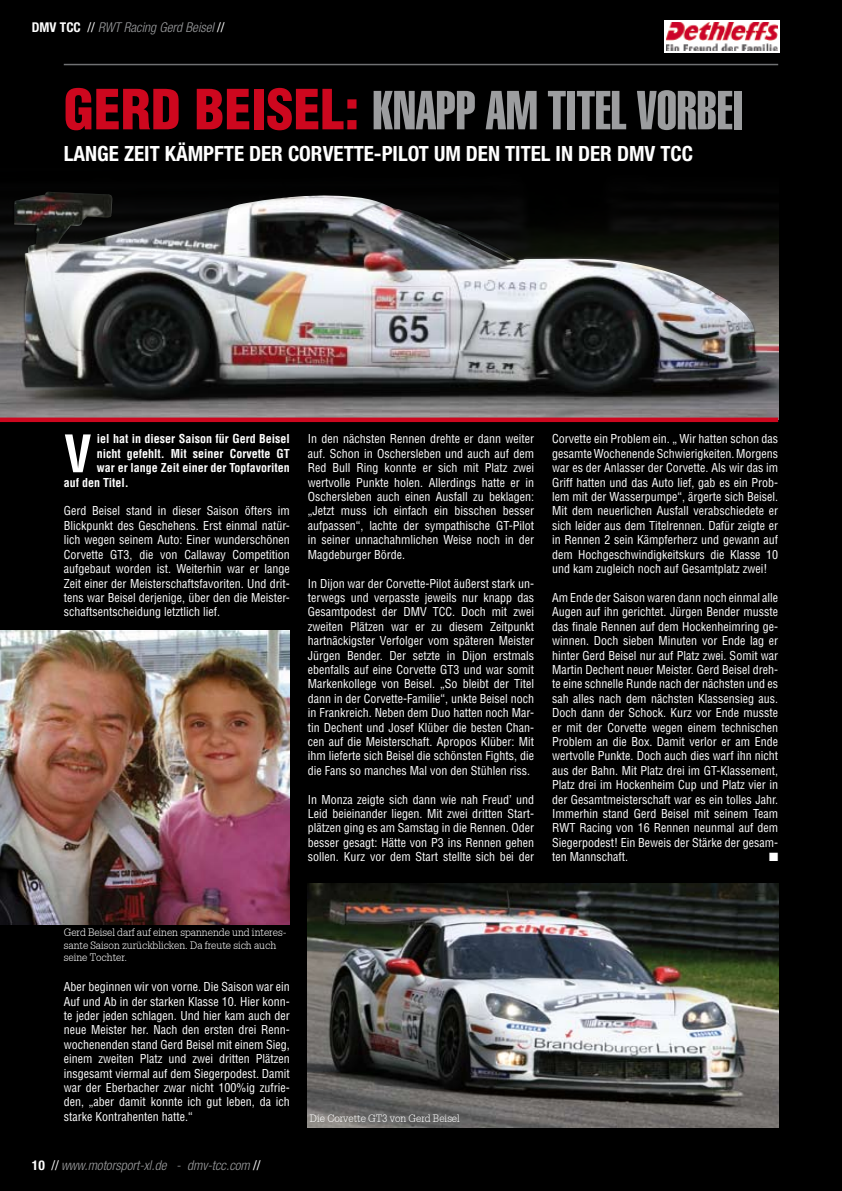
<style>
.page{position:relative;width:842px;height:1191px;background:#000}
.page>*{position:absolute;margin:0;border:0;box-sizing:border-box;transform-origin:0 0}
.t1{font:54px "Helvetica Extra Compressed";color:#9c9d9f}
.t2{font:700 condensed 50.4px "Helvetica";color:#fff}
.t3{font:700 condensed 21px "Helvetica Neue";color:#fff}
.t4{font:italic 300 condensed 13.5px "Helvetica Neue";color:#9c9d9f}
.t5{font:condensed 12px/14.4px "Helvetica";color:#fff;text-align:justify}
.t6{font:700 condensed 12px "Helvetica";color:#fff}
.t7{font:12px "Zapf Dingbats ITC";color:#fff}
.t8{font:300 10.5px/12.6px "Installation Light S Si";color:#fff}
.s1{font-weight:700;font-style:normal;color:#fff}
.s2{font-weight:400;font-style:normal;color:#fff}
.s3{font-family:"Helvetica";font-weight:900;font-stretch:condensed;color:#cd071e}
</style>
<div class="page">
<img style="left:0;top:211px;width:778px;height:206px">
<img style="left:0;top:630px;width:290px;height:295px">
<img style="left:308px;top:883px;width:470px;height:244px">
<div style="left:0;top:417px;width:778px;height:5px;background:#cd071e"></div>
<img style="left:666px;top:21px;width:112px;height:30px">
<hr style="left:64px;top:64px;width:714px;height:1px;background:#707173">
<hr style="left:666px;top:20px;width:112px;height:1px;background:#fff">
<hr style="left:666px;top:51px;width:112px;height:2px;background:#fff">
<hr style="left:664px;top:20px;width:2px;height:33px;background:#fff">
<hr style="left:778px;top:20px;width:2px;height:33px;background:#fff">
<img style="left:14px;top:191px;width:764px;height:208px">
<p class="t4" style="left:32px;top:19px;width:194px"><span class="s1">DMV TCC</span> <span class="s2">//</span> RWT Racing Gerd Beisel <span class="s2">//</span></p>
<h1 class="t1" style="left:64px;top:78px;width:681px"><span class="s3">GERD BEISEL:</span> KNAPP AM TITEL VORBEI</h1>
<h3 class="t3" style="left:64px;top:141px;width:631px">LANGE ZEIT KÄMPFTE DER CORVETTE-PILOT UM DEN TITEL IN DER DMV TCC</h3>
<h2 class="t2" style="left:64px;top:422px;width:30px">V</h2>
<p class="t6" style="left:97px;top:431px;width:195px">iel hat in dieser Saison für Gerd Beisel</p>
<p class="t6" style="left:97px;top:446px;width:195px">nicht gefehlt. Mit seiner Corvette GT</p>
<p class="t6" style="left:97px;top:460px;width:195px">war er lange Zeit einer der Topfavoriten</p>
<p class="t6" style="left:64px;top:475px;width:67px">auf den Titel.</p>
<p class="t5" style="left:64px;top:504px;width:228px">Gerd Beisel stand in dieser Saison öfters im Blickpunkt des Geschehens. Erst einmal natür&shy;lich wegen seinem Auto: Einer wunderschönen Corvette GT3, die von Callaway Competition aufgebaut worden ist. Weiterhin war er lange Zeit einer der Meisterschaftsfavoriten. Und drit&shy;tens war Beisel derjenige, über den die Meister&shy;schaftsentscheidung letztlich lief.</p>
<p class="t5" style="left:308px;top:432px;width:228px">In den nächsten Rennen drehte er dann weiter auf. Schon in Oschersleben und auch auf dem Red Bull Ring konnte er sich mit Platz zwei wertvolle Punkte holen. Allerdings hatte er in Oschersleben auch einen Ausfall zu beklagen: „Jetzt muss ich einfach ein bisschen besser aufpassen“, lachte der sympathische GT-Pilot in seiner unnachahmlichen Weise noch in der Magdeburger Börde.</p>
<p class="t5" style="left:308px;top:576px;width:228px">In Dijon war der Corvette-Pilot äußerst stark un&shy;terwegs und verpasste jeweils nur knapp das Gesamtpodest der DMV TCC. Doch mit zwei zweiten Plätzen war er zu diesem Zeitpunkt hartnäckigster Verfolger vom späteren Meister Jürgen Bender. Der setzte in Dijon erstmals ebenfalls auf eine Corvette GT3 und war somit Markenkollege von Beisel. „So bleibt der Titel dann in der Corvette-Familie“, unkte Beisel noch in Frankreich. Neben dem Duo hatten noch Mar&shy;tin Dechent und Josef Klüber die besten Chan&shy;cen auf die Meisterschaft. Apropos Klüber: Mit ihm lieferte sich Beisel die schönsten Fights, die die Fans so manches Mal von den Stühlen riss.</p>
<p class="t5" style="left:308px;top:792px;width:228px">In Monza zeigte sich dann wie nah Freud’ und Leid beieinander liegen. Mit zwei dritten Start&shy;plätzen ging es am Samstag in die Rennen. Oder besser gesagt: Hätte von P3 ins Rennen gehen sollen. Kurz vor dem Start stellte sich bei der</p>
<p class="t5" style="left:552px;top:432px;width:228px">Corvette ein Problem ein. „ Wir hatten schon das gesamte Wochenende Schwierigkeiten. Morgens war es der Anlasser der Corvette. Als wir das im Griff hatten und das Auto lief, gab es ein Prob&shy;lem mit der Wasserpumpe“, ärgerte sich Beisel.<br>Mit dem neuerlichen Ausfall verabschiedete er sich leider aus dem Titelrennen. Dafür zeigte er in Rennen 2 sein Kämpferherz und gewann auf dem Hochgeschwindigkeitskurs die Klasse 10 und kam zugleich noch auf Gesamtplatz zwei!</p>
<p class="t5" style="left:552px;top:590px;width:228px">Am Ende der Saison waren dann noch einmal alle Augen auf ihn gerichtet. Jürgen Bender musste das finale Rennen auf dem Hockenheimring ge&shy;winnen. Doch sieben Minuten vor Ende lag er hinter Gerd Beisel nur auf Platz zwei. Somit war Martin Dechent neuer Meister. Gerd Beisel dreh&shy;te eine schnelle Runde nach der nächsten und es sah alles nach dem nächsten Klassensieg aus.<br>Doch dann der Schock. Kurz vor Ende musste er mit der Corvette wegen einem technischen Problem an die Box. Damit verlor er am Ende wertvolle Punkte. Doch auch dies warf ihn nicht aus der Bahn. Mit Platz drei im GT-Klassement, Platz drei im Hockenheim Cup und Platz vier in der Gesamtmeisterschaft war es ein tolles Jahr.<br>Immerhin stand Gerd Beisel mit seinem Team RWT Racing von 16 Rennen neunmal auf dem Siegerpodest! Ein Beweis der Stärke der gesam&shy;ten Mannschaft.</p>
<p class="t7" style="left:769px;top:851px;width:11px">■</p>
<p class="t8" style="left:64px;top:926px;width:224px">Gerd Beisel darf auf einen spannende und interes&shy;sante Saison zurückblicken. Da freute sich auch seine Tochter.</p>
<p class="t5" style="left:64px;top:979px;width:228px">Aber beginnen wir von vorne. Die Saison war ein Auf und Ab in der starken Klasse 10. Hier konn&shy;te jeder jeden schlagen. Und hier kam auch der neue Meister her. Nach den ersten drei Renn&shy;wochenenden stand Gerd Beisel mit einem Sieg, einem zweiten Platz und zwei dritten Plätzen insgesamt viermal auf dem Siegerpodest. Damit war der Eberbacher zwar nicht 100%ig zufrie&shy;den, „aber damit konnte ich gut leben, da ich starke Kontrahenten hatte.“</p>
<p class="t4" style="left:32px;top:1157px;width:230px"><span class="s1">10</span> <span class="s2">//</span> www.motorsport-xl.de - dmv-tcc.com <span class="s2">//</span></p>
<p class="t8" style="left:310px;top:1111px;width:151px">Die Corvette GT3 von Gerd Beisel</p>
</div>
